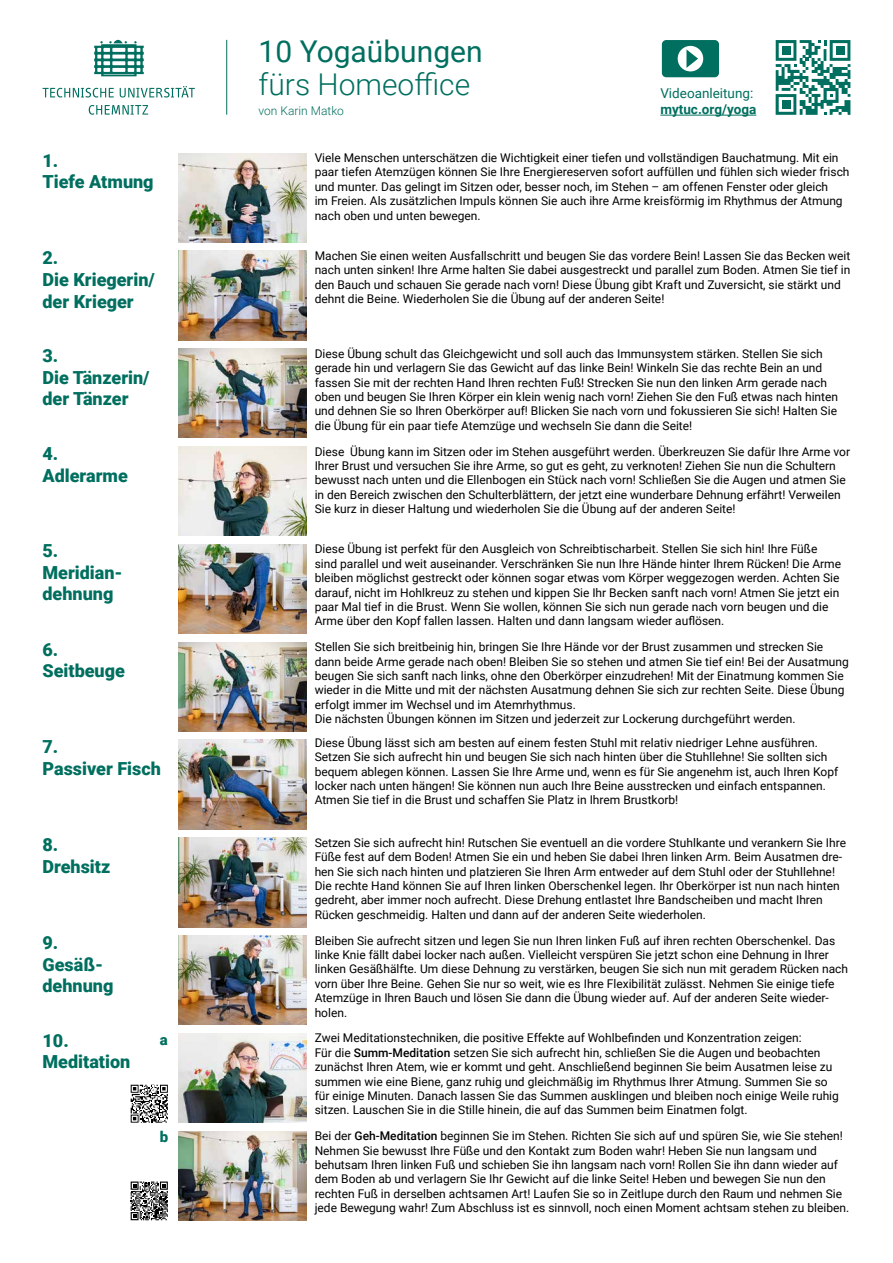
<style>
.page{position:relative;width:893px;height:1263px;background:#fff}
.page>*{position:absolute;margin:0;border:0;box-sizing:border-box;transform-origin:0 0}
.Kopf_Zeil_2_3{font:300 30px "Roboto";color:#006f5f}
.Kopf_Zeil_2_3-2{font:30px "Roboto";color:#006f5f}
.t1{font:900 18px/21.6px "Roboto";color:#006f5f}
.t2{font:900 15px "Roboto";color:#006f5f}
.t3{font:13.5px "Roboto";color:#006f5f}
.t4{font:700 13.5px "Roboto";color:#006f5f}
.t5{font:12px/14.4px "Roboto";color:#000}
.t6{font:300 12px "Roboto";color:#006f5f}
.s1{font-weight:500}
</style>
<div class="page">
<hr style="left:226px;top:40px;width:1px;height:75px;background:#006f5f">
<svg style="left:94px;top:40px;width:50px;height:36px"></svg>
<svg style="left:89px;top:105px;width:59px;height:10px"></svg>
<svg style="left:43px;top:86px;width:152px;height:12px"></svg>
<img style="left:179px;top:153px;width:127px;height:89px">
<img style="left:179px;top:251px;width:127px;height:89px">
<img style="left:179px;top:349px;width:127px;height:89px">
<img style="left:179px;top:446px;width:127px;height:90px">
<img style="left:179px;top:544px;width:127px;height:90px">
<img style="left:179px;top:642px;width:127px;height:89px">
<img style="left:179px;top:740px;width:127px;height:89px">
<img style="left:179px;top:838px;width:127px;height:89px">
<img style="left:179px;top:935px;width:127px;height:90px">
<img style="left:179px;top:1033px;width:127px;height:89px">
<img style="left:179px;top:1131px;width:127px;height:89px">
<hr style="left:660px;top:115px;width:96px;height:1px;background:#006f5f">
<svg style="left:662px;top:40px;width:57px;height:37px"></svg>
<svg style="left:776px;top:40px;width:74px;height:75px"></svg>
<div style="left:782px;top:46px;width:8px;height:9px;background:#006f5f"></div>
<div style="left:836px;top:46px;width:8px;height:9px;background:#006f5f"></div>
<div style="left:782px;top:100px;width:8px;height:9px;background:#006f5f"></div>
<svg style="left:130px;top:1084px;width:38px;height:39px"></svg>
<svg style="left:130px;top:1181px;width:38px;height:40px"></svg>
<p class="Kopf_Zeil_2_3-2" style="left:259px;top:31px;width:226px">10 Yogaübungen</p>
<p class="Kopf_Zeil_2_3" style="left:259px;top:64px;width:213px">fürs Homeoffice</p>
<p class="t6" style="left:259px;top:102px;width:87px">von Karin Matko</p>
<p class="t3" style="left:660px;top:84px;width:94px">Videoanleitung:</p>
<p class="t4" style="left:660px;top:100px;width:97px">mytuc.org/yoga</p>
<p class="t1" style="left:43px;top:149px;width:17px">1.</p>
<p class="t1" style="left:43px;top:170px;width:113px">Tiefe Atmung</p>
<p class="t1" style="left:43px;top:247px;width:17px">2.</p>
<p class="t1" style="left:43px;top:268px;width:114px">Die Kriegerin/</p>
<p class="t1" style="left:43px;top:290px;width:93px">der Krieger</p>
<p class="t1" style="left:43px;top:344px;width:17px">3.</p>
<p class="t1" style="left:43px;top:366px;width:109px">Die Tänzerin/</p>
<p class="t1" style="left:43px;top:388px;width:88px">der Tänzer</p>
<p class="t5" style="left:315px;top:150px;width:536px">Viele Menschen unterschätzen die Wichtigkeit einer tiefen und vollständigen Bauchatmung. Mit ein paar tiefen Atemzügen können Sie Ihre Energiereserven sofort auffüllen und fühlen sich wieder frisch und munter. Das gelingt im Sitzen oder, besser noch, im Stehen – am offenen Fenster oder gleich<br>im Freien. Als zusätzlichen Impuls können Sie auch ihre Arme kreisförmig im Rhythmus der Atmung nach oben und unten bewegen.</p>
<p class="t5" style="left:315px;top:248px;width:537px">Machen Sie einen weiten Ausfallschritt und beugen Sie das vordere Bein! Lassen Sie das Becken weit nach unten sinken! Ihre Arme halten Sie dabei ausgestreckt und parallel zum Boden. Atmen Sie tief in den Bauch und schauen Sie gerade nach vorn! Diese Übung gibt Kraft und Zuversicht, sie stärkt und dehnt die Beine. Wiederholen Sie die Übung auf der anderen Seite!</p>
<p class="t5" style="left:315px;top:346px;width:525px">Diese Übung schult das Gleichgewicht und soll auch das Immunsystem stärken. Stellen Sie sich gerade hin und verlagern Sie das Gewicht auf das linke Bein! Winkeln Sie das rechte Bein an und fassen Sie mit der rechten Hand Ihren rechten Fuß! Strecken Sie nun den linken Arm gerade nach oben und beugen Sie Ihren Körper ein klein wenig nach vorn! Ziehen Sie den Fuß etwas nach hinten und dehnen Sie so Ihren Oberkörper auf! Blicken Sie nach vorn und fokussieren Sie sich! Halten Sie die Übung für ein paar tiefe Atemzüge und wechseln Sie dann die Seite!</p>
<p class="t1" style="left:43px;top:442px;width:17px">4.</p>
<p class="t1" style="left:43px;top:464px;width:87px">Adlerarme</p>
<p class="t5" style="left:315px;top:444px;width:537px">Diese Übung kann im Sitzen oder im Stehen ausgeführt werden. Überkreuzen Sie dafür Ihre Arme vor Ihrer Brust und versuchen Sie ihre Arme, so gut es geht, zu verknoten! Ziehen Sie nun die Schultern bewusst nach unten und die Ellenbogen ein Stück nach vorn! Schließen Sie die Augen und atmen Sie in den Bereich zwischen den Schulterblättern, der jetzt eine wunderbare Dehnung erfährt! Verweilen Sie kurz in dieser Haltung und wiederholen Sie die Übung auf der anderen Seite!</p>
<p class="t1" style="left:43px;top:539px;width:17px">5.</p>
<p class="t1" style="left:43px;top:561px;width:82px">Meridian&shy;dehnung</p>
<p class="t1" style="left:43px;top:638px;width:17px">6.</p>
<p class="t1" style="left:43px;top:659px;width:84px">Seitbeuge</p>
<p class="t5" style="left:315px;top:541px;width:528px">Diese Übung ist perfekt für den Ausgleich von Schreibtischarbeit. Stellen Sie sich hin! Ihre Füße sind parallel und weit auseinander. Verschränken Sie nun Ihre Hände hinter Ihrem Rücken! Die Arme bleiben möglichst gestreckt oder können sogar etwas vom Körper weggezogen werden. Achten Sie darauf, nicht im Hohlkreuz zu stehen und kippen Sie Ihr Becken sanft nach vorn! Atmen Sie jetzt ein paar Mal tief in die Brust. Wenn Sie wollen, können Sie sich nun gerade nach vorn beugen und die Arme über den Kopf fallen lassen. Halten und dann langsam wieder auflösen.</p>
<p class="t5" style="left:315px;top:639px;width:536px">Stellen Sie sich breitbeinig hin, bringen Sie Ihre Hände vor der Brust zusammen und strecken Sie dann beide Arme gerade nach oben! Bleiben Sie so stehen und atmen Sie tief ein! Bei der Ausatmung beugen Sie sich sanft nach links, ohne den Oberkörper einzudrehen! Mit der Einatmung kommen Sie wieder in die Mitte und mit der nächsten Ausatmung dehnen Sie sich zur rechten Seite. Diese Übung erfolgt immer im Wechsel und im Atemrhythmus.</p>
<p class="t5" style="left:315px;top:711px;width:482px">Die nächsten Übungen können im Sitzen und jederzeit zur Lockerung durchgeführt werden.</p>
<p class="t1" style="left:43px;top:735px;width:17px">7.</p>
<p class="t1" style="left:43px;top:757px;width:120px">Passiver Fisch</p>
<p class="t5" style="left:315px;top:735px;width:525px">Diese Übung lässt sich am besten auf einem festen Stuhl mit relativ niedriger Lehne ausführen.<br>Setzen Sie sich aufrecht hin und beugen Sie sich nach hinten über die Stuhllehne! Sie sollten sich bequem ablegen können. Lassen Sie Ihre Arme und, wenn es für Sie angenehm ist, auch Ihren Kopf locker nach unten hängen! Sie können nun auch Ihre Beine ausstrecken und einfach entspannen.<br>Atmen Sie tief in die Brust und schaffen Sie Platz in Ihrem Brustkorb!</p>
<p class="t1" style="left:43px;top:833px;width:17px">8.</p>
<p class="t1" style="left:43px;top:855px;width:69px">Drehsitz</p>
<p class="t5" style="left:315px;top:835px;width:533px">Setzen Sie sich aufrecht hin! Rutschen Sie eventuell an die vordere Stuhlkante und verankern Sie Ihre Füße fest auf dem Boden! Atmen Sie ein und heben Sie dabei Ihren linken Arm. Beim Ausatmen dre&shy;hen Sie sich nach hinten und platzieren Sie Ihren Arm entweder auf dem Stuhl oder der Stuhllehne!<br>Die rechte Hand können Sie auf Ihren linken Oberschenkel legen. Ihr Oberkörper ist nun nach hinten gedreht, aber immer noch aufrecht. Diese Drehung entlastet Ihre Bandscheiben und macht Ihren Rücken geschmeidig. Halten und dann auf der anderen Seite wiederholen.</p>
<p class="t1" style="left:43px;top:931px;width:17px">9.</p>
<p class="t1" style="left:43px;top:953px;width:72px">Gesäß&shy;dehnung</p>
<p class="t1" style="left:43px;top:1029px;width:28px">10.</p>
<p class="t1" style="left:43px;top:1050px;width:89px">Meditation</p>
<p class="t2" style="left:160px;top:1029px;width:9px">a</p>
<p class="t2" style="left:160px;top:1126px;width:10px">b</p>
<p class="t5" style="left:315px;top:933px;width:535px">Bleiben Sie aufrecht sitzen und legen Sie nun Ihren linken Fuß auf ihren rechten Oberschenkel. Das linke Knie fällt dabei locker nach außen. Vielleicht verspüren Sie jetzt schon eine Dehnung in Ihrer linken Gesäßhälfte. Um diese Dehnung zu verstärken, beugen Sie sich nun mit geradem Rücken nach vorn über Ihre Beine. Gehen Sie nur so weit, wie es Ihre Flexibilität zulässt. Nehmen Sie einige tiefe Atemzüge in Ihren Bauch und lösen Sie dann die Übung wieder auf. Auf der anderen Seite wieder&shy;holen.</p>
<p class="t5" style="left:315px;top:1030px;width:488px">Zwei Meditationstechniken, die positive Effekte auf Wohlbefinden und Konzentration zeigen:</p>
<p class="t5" style="left:315px;top:1045px;width:526px">Für die <span class="s1">Summ-Meditation</span> setzen Sie sich aufrecht hin, schließen Sie die Augen und beobachten zunächst Ihren Atem, wie er kommt und geht. Anschließend beginnen Sie beim Ausatmen leise zu summen wie eine Biene, ganz ruhig und gleichmäßig im Rhythmus Ihrer Atmung. Summen Sie so für einige Minuten. Danach lassen Sie das Summen ausklingen und bleiben noch einige Weile ruhig sitzen. Lauschen Sie in die Stille hinein, die auf das Summen beim Einatmen folgt.</p>
<p class="t5" style="left:315px;top:1128px;width:536px">Bei der <span class="s1">Geh-Meditation</span> beginnen Sie im Stehen. Richten Sie sich auf und spüren Sie, wie Sie stehen!<br>Nehmen Sie bewusst Ihre Füße und den Kontakt zum Boden wahr! Heben Sie nun langsam und behutsam Ihren linken Fuß und schieben Sie ihn langsam nach vorn! Rollen Sie ihn dann wieder auf dem Boden ab und verlagern Sie Ihr Gewicht auf die linke Seite! Heben und bewegen Sie nun den rechten Fuß in derselben achtsamen Art! Laufen Sie so in Zeitlupe durch den Raum und nehmen Sie jede Bewegung wahr! Zum Abschluss ist es sinnvoll, noch einen Moment achtsam stehen zu bleiben.</p>
</div>
